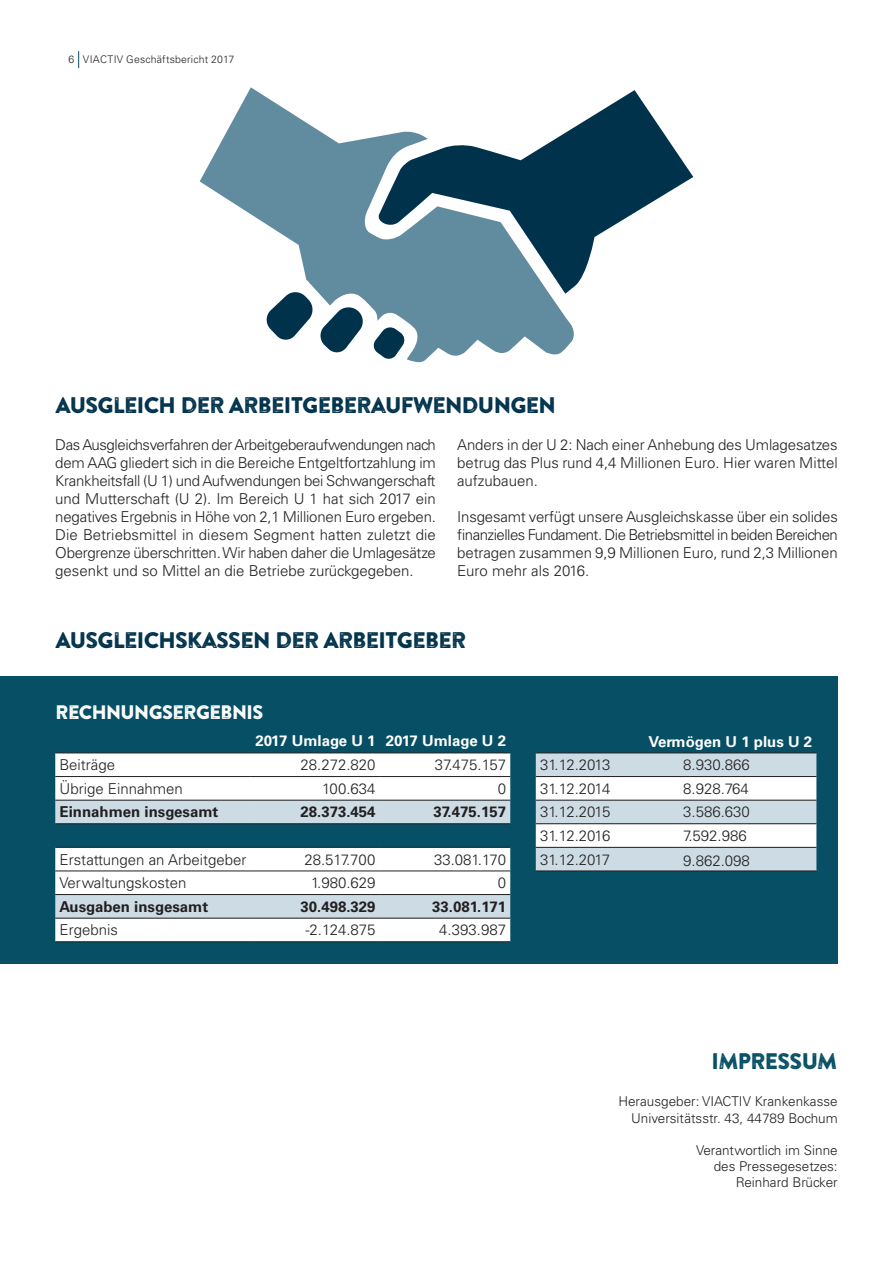
<style>
.page{position:relative;width:893px;height:1263px;background:#fff}
.page>*{position:absolute;margin:0;border:0;box-sizing:border-box;transform-origin:0 0}
.t1{font:22.5px "Brandon Printed One";letter-spacing:-.06em;color:#00324c}
.t2{font:22.5px "Brandon Printed One";letter-spacing:-.06em;color:#074f64}
.t3{font:19.5px "Brandon Printed One";letter-spacing:-.06em;color:#fff}
.t4{font:300 15px/18px "Univers LT Std";color:#231f20;text-align:justify}
.t5{font:700 15px "Univers LT Std";color:#231f20}
.t6{font:700 15px "Univers LT Std";color:#fff}
.t7{font:300 13.5px/16.2px "Univers LT Std";color:#231f20;text-align:right}
.t8{font:300 10.5px "Univers LT Std";letter-spacing:.015em;color:#231f20}
</style>
<div class="page">
<svg style="left:78px;top:51px;width:1px;height:17px"></svg>
<div style="left:0;top:676px;width:838px;height:287px;background:#074f64"></div>
<div style="left:55px;top:754px;width:455px;height:46px;background:#fff"></div>
<div style="left:55px;top:801px;width:455px;height:24px;background:#cddce4"></div>
<svg style="left:55px;top:848px;width:455px;height:93px;background:#eff3f5"></svg>
<hr style="left:55px;top:753px;width:196px;height:1px;background:#231f20">
<hr style="left:251px;top:753px;width:129px;height:1px;background:#231f20">
<hr style="left:380px;top:753px;width:130px;height:1px;background:#231f20">
<hr style="left:55px;top:776px;width:196px;height:1px;background:#231f20">
<hr style="left:251px;top:776px;width:129px;height:1px;background:#231f20">
<hr style="left:380px;top:776px;width:130px;height:1px;background:#231f20">
<hr style="left:55px;top:800px;width:196px;height:1px;background:#231f20">
<hr style="left:251px;top:800px;width:129px;height:1px;background:#231f20">
<hr style="left:380px;top:800px;width:130px;height:1px;background:#231f20">
<hr style="left:55px;top:823px;width:196px;height:1px;background:#231f20">
<hr style="left:251px;top:823px;width:129px;height:1px;background:#231f20">
<hr style="left:380px;top:823px;width:130px;height:1px;background:#231f20">
<hr style="left:55px;top:847px;width:196px;height:1px;background:#231f20">
<hr style="left:251px;top:847px;width:129px;height:1px;background:#231f20">
<hr style="left:380px;top:847px;width:130px;height:1px;background:#231f20">
<hr style="left:55px;top:871px;width:196px;height:1px;background:#231f20">
<hr style="left:251px;top:871px;width:129px;height:1px;background:#231f20">
<hr style="left:380px;top:871px;width:130px;height:1px;background:#231f20">
<hr style="left:55px;top:894px;width:196px;height:1px;background:#231f20">
<hr style="left:251px;top:894px;width:129px;height:1px;background:#231f20">
<hr style="left:380px;top:894px;width:130px;height:1px;background:#231f20">
<hr style="left:55px;top:918px;width:196px;height:1px;background:#231f20">
<hr style="left:251px;top:918px;width:129px;height:1px;background:#231f20">
<hr style="left:380px;top:918px;width:130px;height:1px;background:#231f20">
<hr style="left:55px;top:941px;width:196px;height:1px;background:#231f20">
<hr style="left:251px;top:941px;width:129px;height:1px;background:#231f20">
<hr style="left:380px;top:941px;width:130px;height:1px;background:#231f20">
<svg style="left:536px;top:754px;width:280px;height:117px;background:#dee7ec"></svg>
<hr style="left:536px;top:776px;width:143px;height:1px;background:#231f20">
<hr style="left:679px;top:776px;width:137px;height:1px;background:#231f20">
<hr style="left:536px;top:800px;width:143px;height:1px;background:#231f20">
<hr style="left:679px;top:800px;width:137px;height:1px;background:#231f20">
<hr style="left:536px;top:823px;width:143px;height:1px;background:#231f20">
<hr style="left:679px;top:823px;width:137px;height:1px;background:#231f20">
<hr style="left:536px;top:847px;width:143px;height:1px;background:#231f20">
<hr style="left:679px;top:847px;width:137px;height:1px;background:#231f20">
<hr style="left:536px;top:871px;width:143px;height:1px;background:#231f20">
<hr style="left:679px;top:871px;width:137px;height:1px;background:#231f20">
<hr style="left:536px;top:753px;width:143px;height:1px;background:#231f20">
<hr style="left:679px;top:753px;width:137px;height:1px;background:#231f20">
<svg style="left:200px;top:87px;width:374px;height:275px;fill:#618b9e"></svg>
<svg style="left:373px;top:326px;width:32px;height:34px"></svg>
<svg style="left:265px;top:291px;width:99px;height:63px"></svg>
<svg style="left:376px;top:90px;width:317px;height:204px"></svg>
<p class="t8" style="left:69px;top:53px;width:167px">6 VIACTIV Geschäftsbericht 2017</p>
<h1 class="t1" style="left:55px;top:391px;width:503px">AUSGLEICH DER ARBEITGEBERAUFWENDUNGEN</h1>
<p class="t4" style="left:55px;top:436px;width:382px">Das Ausgleichsverfahren der Arbeitgeberaufwendungen nach dem AAG gliedert sich in die Bereiche Entgeltfortzahlung im Krankheitsfall (U 1) und Aufwendungen bei Schwangerschaft und Mutterschaft (U 2). Im Bereich U 1 hat sich 2017 ein negatives Ergebnis in Höhe von 2,1 Millionen Euro ergeben.<br>Die Betriebsmittel in diesem Segment hatten zuletzt die Obergrenze überschritten. Wir haben daher die Umlagesätze gesenkt und so Mittel an die Betriebe zurückgegeben.</p>
<p class="t4" style="left:457px;top:436px;width:382px">Anders in der U 2: Nach einer Anhebung des Umlagesatzes betrug das Plus rund 4,4 Millionen Euro. Hier waren Mittel aufzubauen.</p>
<p class="t4" style="left:457px;top:508px;width:382px">Insgesamt verfügt unsere Ausgleichskasse über ein solides finanzielles Fundament. Die Betriebsmittel in beiden Bereichen betragen zusammen 9,9 Millionen Euro, rund 2,3 Millionen Euro mehr als 2016.</p>
<h1 class="t1" style="left:55px;top:626px;width:413px">AUSGLEICHSKASSEN DER ARBEITGEBER</h1>
<h2 class="t3" style="left:55px;top:700px;width:210px">RECHNUNGSERGEBNIS</h2>
<p class="t6" style="left:255px;top:732px;width:252px">2017 Umlage U 1 2017 Umlage U 2</p>
<p class="t4" style="left:60px;top:756px;width:57px">Beiträge</p>
<p class="t4" style="left:301px;top:756px;width:77px">28.272.820</p>
<p class="t4" style="left:435px;top:756px;width:73px">37.475.157</p>
<p class="t4" style="left:60px;top:779px;width:125px">Übrige Einnahmen</p>
<p class="t4" style="left:322px;top:779px;width:55px">100.634</p>
<p class="t4" style="left:498px;top:779px;width:10px">0</p>
<p class="t5" style="left:60px;top:803px;width:160px">Einnahmen insgesamt</p>
<p class="t5" style="left:301px;top:803px;width:77px">28.373.454</p>
<p class="t5" style="left:433px;top:803px;width:74px">37.475.157</p>
<p class="t4" style="left:60px;top:850px;width:189px">Erstattungen an Arbeitgeber</p>
<p class="t4" style="left:304px;top:850px;width:73px">28.517.700</p>
<p class="t4" style="left:434px;top:850px;width:73px">33.081.170</p>
<p class="t4" style="left:60px;top:874px;width:129px">Verwaltungskosten</p>
<p class="t4" style="left:311px;top:874px;width:66px">1.980.629</p>
<p class="t4" style="left:498px;top:874px;width:10px">0</p>
<p class="t5" style="left:60px;top:898px;width:150px">Ausgaben insgesamt</p>
<p class="t5" style="left:301px;top:898px;width:77px">30.498.329</p>
<p class="t5" style="left:432px;top:898px;width:75px">33.081.171</p>
<p class="t4" style="left:60px;top:921px;width:60px">Ergebnis</p>
<p class="t4" style="left:305px;top:921px;width:72px">-2.124.875</p>
<p class="t4" style="left:439px;top:921px;width:68px">4.393.987</p>
<p class="t6" style="left:649px;top:732px;width:165px">Vermögen U 1 plus U 2</p>
<p class="t4" style="left:540px;top:756px;width:72px">31.12.2013</p>
<p class="t4" style="left:683px;top:756px;width:68px">8.930.866</p>
<p class="t4" style="left:540px;top:779px;width:72px">31.12.2014</p>
<p class="t4" style="left:683px;top:779px;width:67px">8.928.764</p>
<p class="t4" style="left:540px;top:803px;width:72px">31.12.2015</p>
<p class="t4" style="left:683px;top:803px;width:68px">3.586.630</p>
<p class="t4" style="left:540px;top:827px;width:72px">31.12.2016</p>
<p class="t4" style="left:683px;top:827px;width:65px">7.592.986</p>
<p class="t4" style="left:540px;top:850px;width:72px">31.12.2017</p>
<p class="t4" style="left:683px;top:851px;width:68px">9.862.098</p>
<h1 class="t2" style="left:711px;top:1047px;width:128px">IMPRESSUM</h1>
<p class="t7" style="left:618px;top:1093px;width:221px">Herausgeber: VIACTIV Krankenkasse<br>Universitätsstr. 43, 44789 Bochum</p>
<p class="t7" style="left:696px;top:1142px;width:143px">Verantwortlich im Sinne des Pressegesetzes:<br>Reinhard Brücker</p>
</div>
